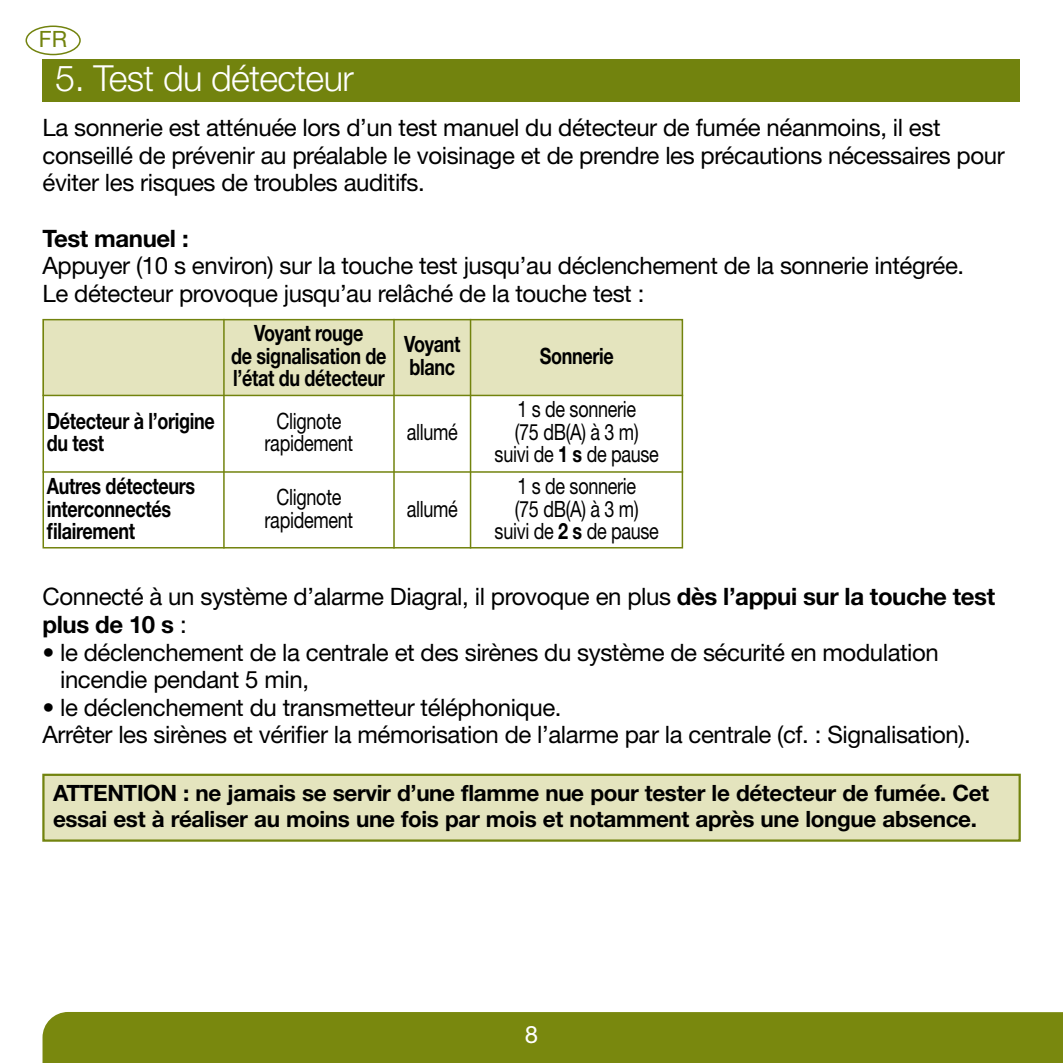
<style>
.page{position:relative;width:1063px;height:1063px;background:#fff}
.page>*{position:absolute;margin:0;border:0;box-sizing:border-box;transform-origin:0 0}
.t1{font:300 36px "Helvetica Neue LT Com";letter-spacing:-.015em;color:#fff}
.t2{font:24px/27.6px "Helvetica Neue LT Com";letter-spacing:-.015em;color:#000}
.t3{font:700 24px "Helvetica Neue LT Com";letter-spacing:-.015em;color:#000}
.t4{font:24px "Helvetica Neue LT Com";color:#fff}
.t5{font:700 22.5px/25.5px "Helvetica Neue LT Com";letter-spacing:-.015em;color:#000}
.t6{font:700 22.5px/22.5px "Helvetica Neue LT Com";letter-spacing:-.015em;color:#000;scale:.8 1}
.t7{font:22.5px/22.5px "Helvetica Neue LT Com";letter-spacing:-.015em;color:#000;text-align:center;scale:.8 1}
.t8{font:22.5px "Helvetica Neue LT Com";color:#72830e}
.s1{font-weight:700}
</style>
<div class="page">
<div style="left:26px;top:26px;width:55px;height:29px;border:3px solid #72830e;border-radius:50%"></div>
<div style="left:43px;top:1012px;width:1019px;height:51px;background:#79880e"></div>
<div style="left:43px;top:60px;width:977px;height:42px;background:#72830e"></div>
<div style="left:45px;top:776px;width:974px;height:63px;background:#e4e4be"></div>
<div style="left:42px;top:774px;width:979px;height:68px;border:2px solid #72830e"></div>
<div style="left:43px;top:319px;width:181px;height:76px;background:#e4e4be"></div>
<div style="left:224px;top:319px;width:170px;height:76px;background:#e4e4be"></div>
<div style="left:394px;top:319px;width:77px;height:76px;background:#e4e4be"></div>
<div style="left:471px;top:319px;width:212px;height:76px;background:#e4e4be"></div>
<hr style="left:43px;top:395px;width:640px;height:1px;background:#72830e">
<hr style="left:43px;top:471px;width:640px;height:2px;background:#72830e">
<hr style="left:223px;top:319px;width:2px;height:230px;background:#72830e">
<hr style="left:393px;top:319px;width:2px;height:230px;background:#72830e">
<hr style="left:470px;top:319px;width:1px;height:230px;background:#72830e">
<div style="left:43px;top:319px;width:640px;height:230px;border:2px solid #72830e"></div>
<p class="t8" style="left:39px;top:26px;width:30px">FR</p>
<h1 class="t1" style="left:55px;top:65px;width:300px">5. Test du détecteur</h1>
<p class="t2" style="left:43px;top:114px;width:964px">La sonnerie est atténuée lors d’un test manuel du détecteur de fumée néanmoins, il est conseillé de prévenir au préalable le voisinage et de prendre les précautions nécessaires pour éviter les risques de troubles auditifs.</p>
<p class="t3" style="left:43px;top:224px;width:148px">test manuel :</p>
<p class="t2" style="left:43px;top:252px;width:923px">Appuyer (10 s environ) sur la touche test jusqu’au déclenchement de la sonnerie intégrée.<br>Le détecteur provoque jusqu’au relâché de la touche test :</p>
<p class="t6" style="left:231px;top:322px;width:196px;text-align:center">Voyant rouge<br>de signalisation de l’état du détecteur</p>
<p class="t6" style="left:404px;top:333px;width:72px">Voyant blanc</p>
<p class="t6" style="left:540px;top:344px;width:94px">Sonnerie</p>
<p class="t6" style="left:47px;top:409px;width:212px">Détecteur à l’origine du test</p>
<p class="t7" style="left:265px;top:410px;width:112px">Clignote rapidement</p>
<p class="t7" style="left:407px;top:421px;width:65px">allumé</p>
<p class="t6" style="left:47px;top:475px;width:187px">Autres détecteurs interconnectés filairement</p>
<p class="t7" style="left:265px;top:486px;width:112px">Clignote rapidement</p>
<p class="t7" style="left:407px;top:497px;width:65px">allumé</p>
<p class="t7" style="left:495px;top:398px;width:207px">1 s de sonnerie<br>(75 dB(A) à 3 m)<br>suivi de <span class="s1">1 s</span> de pause</p>
<p class="t7" style="left:495px;top:475px;width:207px">1 s de sonnerie<br>(75 dB(A) à 3 m)<br>suivi de <span class="s1">2 s</span> de pause</p>
<p class="t2" style="left:43px;top:583px;width:954px">Connecté à un système d’alarme Diagral, il provoque en plus <span class="s1">dès l’appui sur la touche test plus de 10 s</span> :</p>
<p class="t2" style="left:60px;top:638px;width:880px;text-indent:-18px">• le déclenchement de la centrale et des sirènes du système de sécurité en modulation incendie pendant 5 min,</p>
<p class="t2" style="left:43px;top:693px;width:930px">• le déclenchement du transmetteur téléphonique.<br>Arrêter les sirènes et vérifier la mémorisation de l’alarme par la centrale (cf. : Signalisation).</p>
<p class="t5" style="left:53px;top:780px;width:938px">Attention : ne jamais se servir d’une flamme nue pour tester le détecteur de fumée. Cet essai est à réaliser au moins une fois par mois et notamment après une longue absence.</p>
<p class="t4" style="left:525px;top:1020px;width:15px">8</p>
</div>
